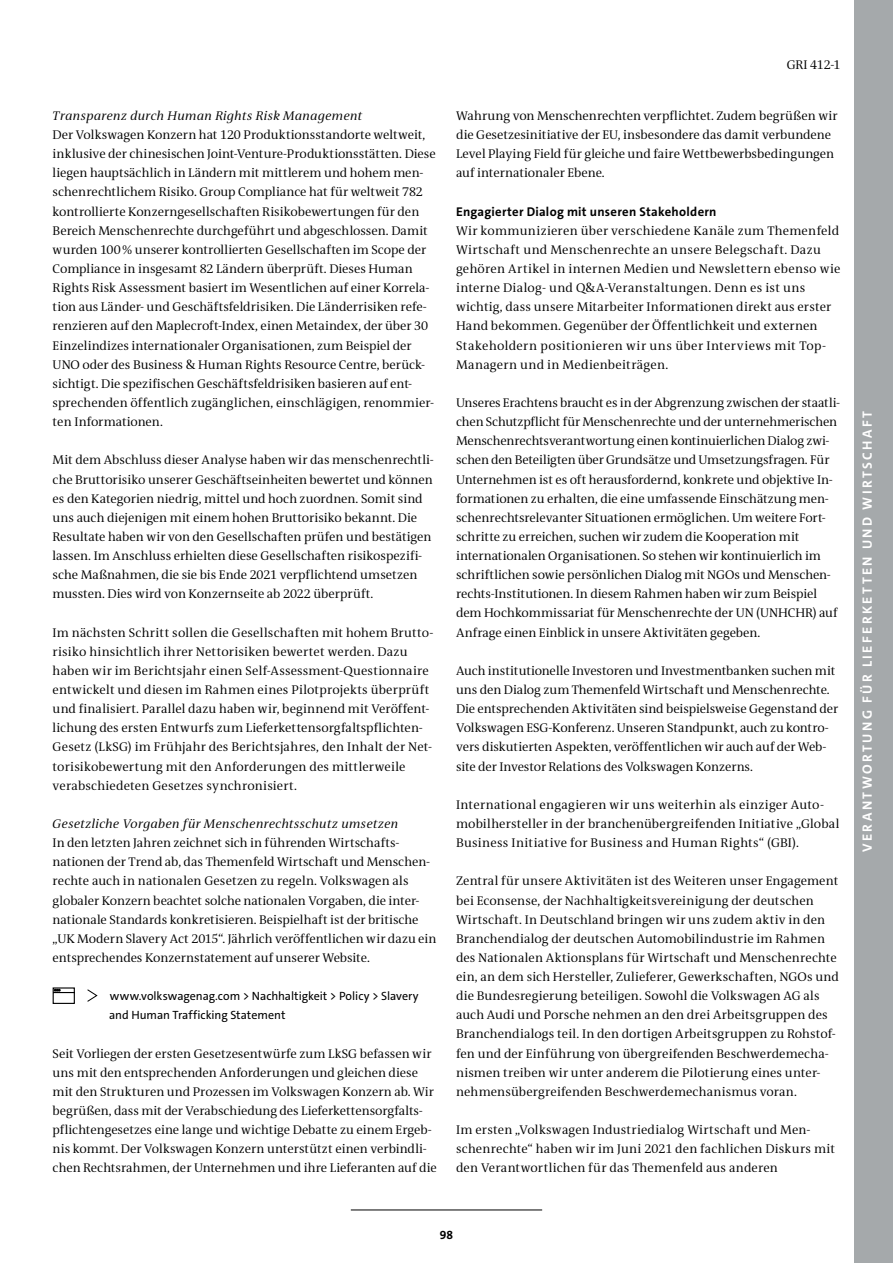
<style>
.page{position:relative;width:893px;height:1263px;background:#fff}
.page>*{position:absolute;margin:0;border:0;box-sizing:border-box;transform-origin:0 0}
.t1{font:700 13.5px "VWAG The Sans";letter-spacing:.18em;color:#fff}
.FT_schwarz_NFB{font:12.75px/19.2px "VWAG The Antiqua";letter-spacing:.005em;color:#000}
.SL_schwarz_ohne_Abst{font:italic 12.75px "VWAG The Antiqua";letter-spacing:.03em;color:#000}
.FT_schwarz{font:italic 12.75px "VWAG The Antiqua";letter-spacing:.025em;color:#000}
.SL_schwarz_ohne_Abst-2{font:700 12.75px "VWAG The Sans";letter-spacing:.02em;color:#000}
.FT_schwarz_oGR{font:12.75px "VWAG The Antiqua";color:#000}
.Verweis_NFB{font:12px "VWAG The Sans";color:#000}
.t2{font:700 12px "VWAG The Sans";color:#000}
</style>
<div class="page">
<svg style="left:52px;top:987px;width:23px;height:17px"></svg>
<svg style="left:87px;top:989px;width:11px;height:13px"></svg>
<hr style="left:351px;top:1209px;width:191px;height:1px;background:#000">
<div style="left:855px;top:0;width:38px;height:1263px;background:#a5a9ab"></div>
<p class="FT_schwarz" style="left:53px;top:107px;width:311px">Transparenz durch Human Rights Risk Management</p>
<p class="FT_schwarz_NFB" style="left:53px;top:125px;width:385px">Der Volkswagen Konzern hat 120 Produktionsstandorte weltweit, inklusive der chinesischen Joint-Venture-Produktionsstätten. Diese liegen hauptsächlich in Ländern mit mittlerem und hohem men&shy;schenrechtlichem Risiko. Group Compliance hat für weltweit 782 kontrollierte Konzerngesellschaften Risikobewertungen für den Bereich Menschenrechte durchgeführt und abgeschlossen. Damit wurden 100 % unserer kontrollierten Gesellschaften im Scope der Compliance in insgesamt 82 Ländern überprüft. Dieses Human Rights Risk Assessment basiert im Wesentlichen auf einer Korrela&shy;tion aus Länder- und Geschäftsfeldrisiken. Die Länderrisiken refe&shy;renzieren auf den Maplecroft-Index, einen Metaindex, der über 30<br>Einzelindizes internationaler Organisationen, zum Beispiel der UNO oder des Business &amp; Human Rights Resource Centre, berück&shy;sichtigt. Die spezifischen Geschäftsfeldrisiken basieren auf ent&shy;sprechenden öffentlich zugänglichen, einschlägigen, renommier&shy;ten Informationen.</p>
<p class="FT_schwarz_NFB" style="left:53px;top:451px;width:383px">Mit dem Abschluss dieser Analyse haben wir das menschenrechtli&shy;che Bruttorisiko unserer Geschäftseinheiten bewertet und können es den Kategorien niedrig, mittel und hoch zuordnen. Somit sind uns auch diejenigen mit einem hohen Bruttorisiko bekannt. Die Resultate haben wir von den Gesellschaften prüfen und bestätigen lassen. Im Anschluss erhielten diese Gesellschaften risikospezifi&shy;sche Maßnahmen, die sie bis Ende 2021 verpflichtend umsetzen mussten. Dies wird von Konzernseite ab 2022 überprüft.</p>
<p class="FT_schwarz_NFB" style="left:53px;top:623px;width:382px">Im nächsten Schritt sollen die Gesellschaften mit hohem Brutto&shy;risiko hinsichtlich ihrer Nettorisiken bewertet werden. Dazu haben wir im Berichtsjahr einen Self-Assessment-Questionnaire entwickelt und diesen im Rahmen eines Pilotprojekts überprüft und finalisiert. Parallel dazu haben wir, beginnend mit Veröffent&shy;lichung des ersten Entwurfs zum Lieferkettensorgfaltspflichten-Gesetz (LkSG) im Frühjahr des Berichtsjahres, den Inhalt der Net&shy;torisikobewertung mit den Anforderungen des mittlerweile verabschiedeten Gesetzes synchronisiert.</p>
<p class="SL_schwarz_ohne_Abst" style="left:53px;top:815px;width:347px">Gesetzliche Vorgaben für Menschenrechtsschutz umsetzen</p>
<p class="FT_schwarz_NFB" style="left:53px;top:833px;width:385px">In den letzten Jahren zeichnet sich in führenden Wirtschafts&shy;nationen der Trend ab, das Themenfeld Wirtschaft und Menschen&shy;rechte auch in nationalen Gesetzen zu regeln. Volkswagen als globaler Konzern beachtet solche nationalen Vorgaben, die inter&shy;nationale Standards konkretisieren. Beispielhaft ist der britische „UK Modern Slavery Act 2015“. Jährlich veröffentlichen wir dazu ein entsprechendes Konzernstatement auf unserer Website.</p>
<p class="Verweis_NFB" style="left:110px;top:988px;width:310px">www.volkswagenag.com &gt; Nachhaltigkeit &gt; Policy &gt; Slavery</p>
<p class="Verweis_NFB" style="left:109px;top:1007px;width:178px">and Human Trafficking Statement</p>
<p class="FT_schwarz_NFB" style="left:53px;top:1044px;width:386px">Seit Vorliegen der ersten Gesetzesentwürfe zum LkSG befassen wir uns mit den entsprechenden Anforderungen und gleichen diese mit den Strukturen und Prozessen im Volkswagen Konzern ab. Wir begrüßen, dass mit der Verabschiedung des Lieferkettensorgfalts&shy;pflichtengesetzes eine lange und wichtige Debatte zu einem Ergeb&shy;nis kommt. Der Volkswagen Konzern unterstützt einen verbindli&shy;chen Rechtsrahmen, der Unternehmen und ihre Lieferanten auf die</p>
<p class="FT_schwarz_oGR" style="left:787px;top:57px;width:55px">GRI 412-1</p>
<p class="FT_schwarz_NFB" style="left:456px;top:106px;width:383px">Wahrung von Menschenrechten verpflichtet. Zudem begrüßen wir die Gesetzesinitiative der EU, insbesondere das damit verbundene Level Playing Field für gleiche und faire Wettbewerbsbedingungen auf internationaler Ebene.</p>
<p class="SL_schwarz_ohne_Abst-2" style="left:456px;top:203px;width:262px">Engagierter Dialog mit unseren Stakeholdern</p>
<p class="FT_schwarz_NFB" style="left:456px;top:221px;width:386px">Wir kommunizieren über verschiedene Kanäle zum Themenfeld Wirtschaft und Menschenrechte an unsere Belegschaft. Dazu gehören Artikel in internen Medien und Newslettern ebenso wie interne Dialog- und Q&amp;A-Veranstaltungen. Denn es ist uns wichtig, dass unsere Mitarbeiter Informationen direkt aus erster Hand bekommen. Gegenüber der Öffentlichkeit und externen Stakeholdern positionieren wir uns über Interviews mit Top-Managern und in Medienbeiträgen.</p>
<p class="FT_schwarz_NFB" style="left:456px;top:393px;width:386px">Unseres Erachtens braucht es in der Abgrenzung zwischen der staatli&shy;chen Schutzpflicht für Menschenrechte und der unternehmerischen Menschenrechtsverantwortung einen kontinuierlichen Dialog zwi&shy;schen den Beteiligten über Grundsätze und Umsetzungsfragen. Für Unternehmen ist es oft herausfordernd, konkrete und objektive In&shy;formationen zu erhalten, die eine umfassende Einschätzung men&shy;schenrechtsrelevanter Situationen ermöglichen. Um weitere Fort&shy;schritte zu erreichen, suchen wir zudem die Kooperation mit internationalen Organisationen. So stehen wir kontinuierlich im schriftlichen sowie persönlichen Dialog mit NGOs und Menschen&shy;rechts-Institutionen. In diesem Rahmen haben wir zum Beispiel dem Hochkommissariat für Menschenrechte der UN (UNHCHR) auf Anfrage einen Einblick in unsere Aktivitäten gegeben.</p>
<p class="FT_schwarz_NFB" style="left:456px;top:661px;width:384px">Auch institutionelle Investoren und Investmentbanken suchen mit uns den Dialog zum Themenfeld Wirtschaft und Menschenrechte.<br>Die entsprechenden Aktivitäten sind beispielsweise Gegenstand der Volkswagen ESG-Konferenz. Unseren Standpunkt, auch zu kontro&shy;vers diskutierten Aspekten, veröffentlichen wir auch auf der Web&shy;site der Investor Relations des Volkswagen Konzerns.</p>
<p class="FT_schwarz_NFB" style="left:456px;top:795px;width:385px">International engagieren wir uns weiterhin als einziger Auto&shy;mobilhersteller in der branchenübergreifenden Initiative „Global<br>Business Initiative for Business and Human Rights“ (GBI).</p>
<p class="FT_schwarz_NFB" style="left:456px;top:871px;width:384px">Zentral für unsere Aktivitäten ist des Weiteren unser Engagement bei Econsense, der Nachhaltigkeitsvereinigung der deutschen Wirtschaft. In Deutschland bringen wir uns zudem aktiv in den Branchendialog der deutschen Automobilindustrie im Rahmen des Nationalen Aktionsplans für Wirtschaft und Menschenrechte ein, an dem sich Hersteller, Zulieferer, Gewerkschaften, NGOs und die Bundesregierung beteiligen. Sowohl die Volkswagen AG als auch Audi und Porsche nehmen an den drei Arbeitsgruppen des Branchendialogs teil. In den dortigen Arbeitsgruppen zu Rohstof&shy;fen und der Einführung von übergreifenden Beschwerdemecha&shy;nismen treiben wir unter anderem die Pilotierung eines unter&shy;nehmensübergreifenden Beschwerdemechanismus voran.</p>
<p class="FT_schwarz_NFB" style="left:456px;top:1120px;width:381px">Im ersten „Volkswagen Industriedialog Wirtschaft und Men&shy;schenrechte“ haben wir im Juni 2021 den fachlichen Diskurs mit den Verantwortlichen für das Themenfeld aus anderen</p>
<p class="t1" style="left:858px;top:852px;width:443px;rotate:-90deg">VERANTWORTUNG FÜR LIEFERKETTEN UND WIRTSCHAFT</p>
<p class="t2" style="left:440px;top:1227px;width:15px">98</p>
</div>
